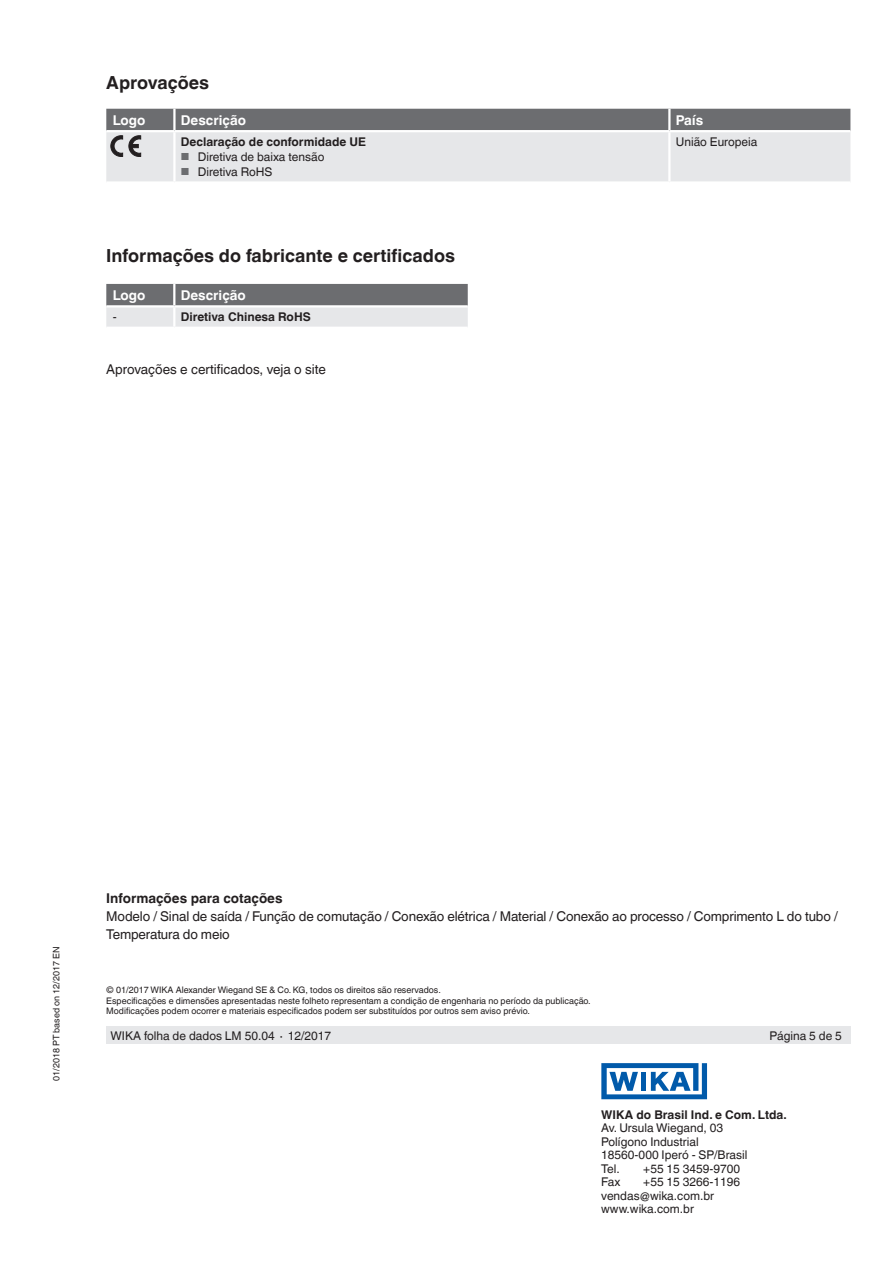
<style>
.page{position:relative;width:893px;height:1263px;background:#fff}
.page>*{position:absolute;margin:0;border:0;box-sizing:border-box;transform-origin:0 0}
.Subheadline1{font:700 18px "Helvetica World";color:#231f20}
.Running_text{font:13.5px/18px "Helvetica World";letter-spacing:-.01em;color:#231f20}
.Tables_-_Headline{font:700 13.5px "Helvetica World";color:#fff}
.Subheadline2{font:700 13.5px "Helvetica World";color:#231f20}
.Small_text{font:12px/13.5px "Helvetica World";color:#231f20}
.Tables_-_Running_tex{font:700 12px "Helvetica World";color:#231f20}
.Tables_-_Running_tex-2{font:12px "Helvetica World";color:#231f20}
.Footnotes{font:9px "Helvetica World";color:#231f20}
.s1{font-size:10.2px;color:#6c6d70}
</style>
<div class="page">
<svg style="left:601px;top:1063px;width:106px;height:36px"></svg>
<div style="left:106px;top:1027px;width:744px;height:17px;background:#e6e7e9"></div>
<svg style="left:106px;top:284px;width:362px;height:43px;background:#a8a9ab"></svg>
<hr style="left:174px;top:305px;width:294px;height:2px;background:#fff">
<hr style="left:106px;top:305px;width:68px;height:2px;background:#fff">
<hr style="left:173px;top:307px;width:2px;height:20px;background:#fff">
<hr style="left:173px;top:284px;width:2px;height:21px;background:#fff">
<svg style="left:106px;top:109px;width:744px;height:73px;background:#c3c4c6"></svg>
<p class="Subheadline1" style="left:106px;top:73px;width:104px">Aprovações</p>
<p class="Tables_-_Headline" style="left:113px;top:112px;width:34px">Logo</p>
<p class="Tables_-_Headline" style="left:181px;top:112px;width:67px">Descrição</p>
<p class="Tables_-_Headline" style="left:676px;top:112px;width:29px">País</p>
<p class="Tables_-_Running_tex" style="left:181px;top:135px;width:187px">Declaração de conformidade UE</p>
<p class="Small_text" style="left:181px;top:150px;width:145px"><span class="s1">■</span> Diretiva de baixa tensão</p>
<p class="Small_text" style="left:181px;top:165px;width:93px"><span class="s1">■</span> Diretiva RoHS</p>
<p class="Small_text" style="left:676px;top:135px;width:83px">União Europeia</p>
<p class="Subheadline1" style="left:106px;top:245px;width:350px">Informações do fabricante e certificados</p>
<p class="Tables_-_Headline" style="left:113px;top:287px;width:34px">Logo</p>
<p class="Tables_-_Headline" style="left:181px;top:287px;width:67px">Descrição</p>
<p class="Tables_-_Running_tex-2" style="left:113px;top:310px;width:5px">-</p>
<p class="Tables_-_Running_tex" style="left:181px;top:310px;width:132px">Diretiva Chinesa RoHS</p>
<p class="Running_text" style="left:106px;top:360px;width:221px">Aprovações e certificados, veja o site</p>
<p class="Footnotes" style="left:51px;top:1081px;width:136px;rotate:-90deg">01/2018 PT based on 12/2017 EN</p>
<p class="Subheadline2" style="left:106px;top:890px;width:178px">Informações para cotações</p>
<p class="Running_text" style="left:106px;top:907px;width:733px">Modelo / Sinal de saída / Função de comutação / Conexão elétrica / Material / Conexão ao processo / Comprimento L do tubo /<br>Temperatura do meio</p>
<p class="Footnotes" style="left:106px;top:985px;width:336px">© 01/2017 WIKA Alexander Wiegand SE &amp; Co. KG, todos os direitos são reservados.</p>
<p class="Footnotes" style="left:106px;top:995px;width:486px">Especificações e dimensões apresentadas neste folheto representam a condição de engenharia no período da publicação.</p>
<p class="Footnotes" style="left:106px;top:1006px;width:425px">Modificações podem ocorrer e materiais especificados podem ser substituídos por outros sem aviso prévio.</p>
<p class="Small_text" style="left:111px;top:1029px;width:222px">WIKA folha de dados LM 50.04 ∙ 12/2017</p>
<p class="Small_text" style="left:769px;top:1029px;width:74px">Página 5 de 5</p>
<h3 class="Tables_-_Running_tex" style="left:601px;top:1107px;width:187px">WIKA do Brasil Ind. e Com. Ltda.</h3>
<h3 class="Small_text" style="left:601px;top:1121px;width:148px">Av. Ursula Wiegand, 03<br>Polígono Industrial<br>18560-000 Iperó - SP/Brasil<br>Tel.</h3>
<h3 class="Small_text" style="left:643px;top:1161px;width:98px">+55 15 3459-9700</h3>
<h3 class="Small_text" style="left:601px;top:1175px;width:21px">Fax</h3>
<h3 class="Small_text" style="left:601px;top:1175px;width:140px;text-indent:42px">+55 15 3266-1196 vendas@wika.com.br www.wika.com.br</h3>
</div>
